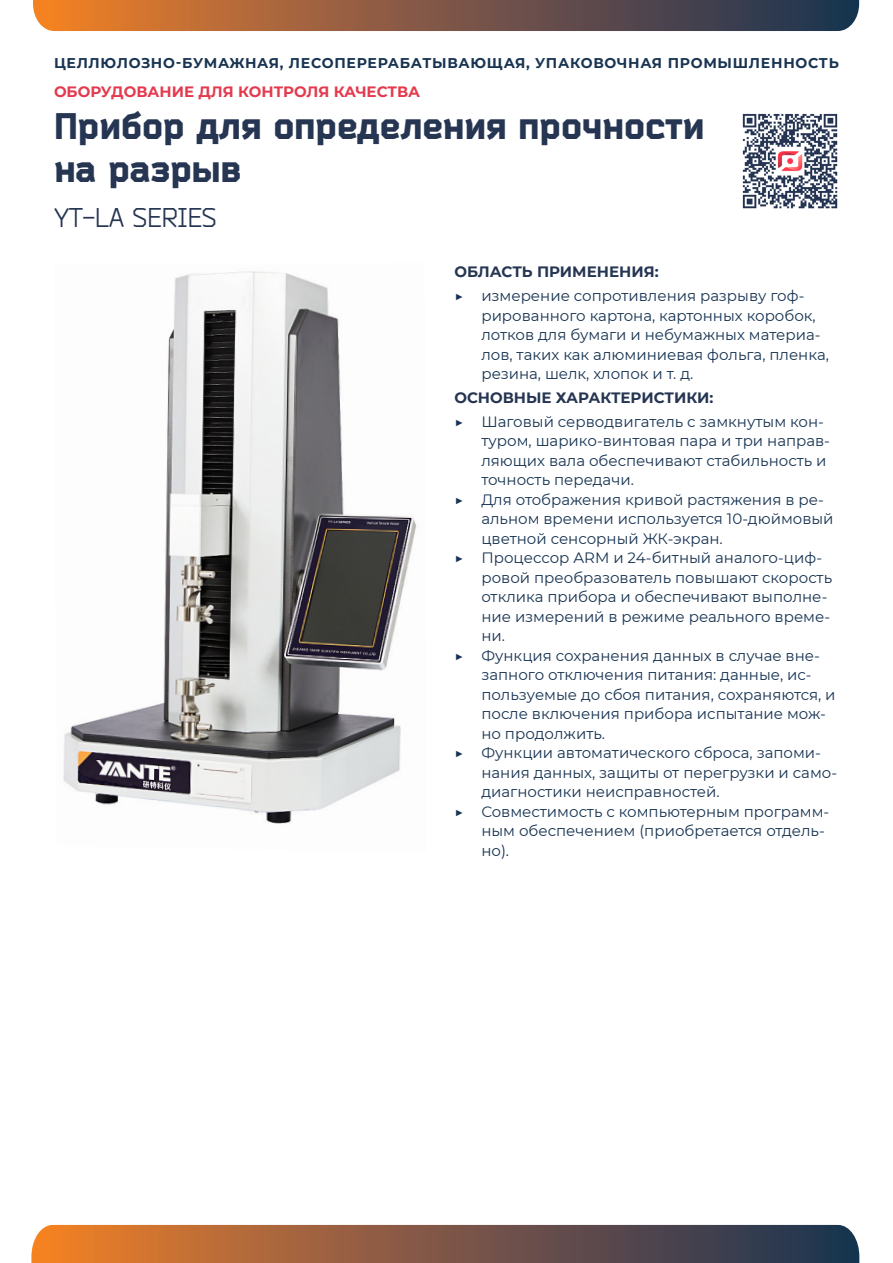
<style>
.page{position:relative;width:893px;height:1263px;background:#fff}
.page>*{position:absolute;margin:0;border:0;box-sizing:border-box;transform-origin:0 0}
.Paragraph_Style_4{font:900 36px "Bender";color:#253552}
.Paragraph_Style_5{font:27px "Bender";color:#253552}
.t1{font:15px/19.5px "Montserrat";color:#183452}
.Paragraph_Style_6{font:700 15px "Montserrat";color:#253552}
.t2{font:700 15px "Montserrat";color:#e43a4e}
.t3{font:700 14.1px "Montserrat";letter-spacing:.05em;color:#183452}
</style>
<div class="page">
<svg style="left:33px;top:0;width:826px;height:31px;background:#835944"></svg>
<svg style="left:31px;top:1225px;width:828px;height:38px;background:#835944"></svg>
<img style="left:742px;top:113px;width:96px;height:96px">
<img style="left:63px;top:271px;width:354px;height:553px">
<p class="t3" style="left:54px;top:52px;width:786px">ЦЕЛЛЮЛОЗНО-БУМАЖНАЯ, ЛЕСОПЕРЕРАБАТЫВАЮЩАЯ, УПАКОВОЧНАЯ ПРОМЫШЛЕННОСТЬ</p>
<p class="t2" style="left:54px;top:81px;width:368px">ОБОРУДОВАНИЕ ДЛЯ КОНТРОЛЯ КАЧЕСТВА</p>
<p class="Paragraph_Style_4" style="left:54px;top:104px;width:652px">Прибор для определения прочности</p>
<p class="Paragraph_Style_4" style="left:54px;top:147px;width:189px">на разрыв</p>
<p class="Paragraph_Style_5" style="left:54px;top:202px;width:164px">YT-LA SERIES</p>
<p class="Paragraph_Style_6" style="left:454px;top:261px;width:206px">ОБЛАСТЬ ПРИМЕНЕНИЯ:</p>
<p class="t1" style="left:481px;top:285px;width:349px;text-indent:-27px">▶ измерение сопротивления разрыву гоф&shy;рированного картона, картонных коробок, лотков для бумаги и небумажных материа&shy;лов, таких как алюминиевая фольга, пленка, резина, шелк, хлопок и т. д.</p>
<p class="Paragraph_Style_6" style="left:454px;top:387px;width:260px">ОСНОВНЫЕ ХАРАКТЕРИСТИКИ:</p>
<p class="t1" style="left:481px;top:411px;width:350px;text-indent:-27px">▶ Шаговый серводвигатель с замкнутым кон&shy;туром, шарико-винтовая пара и три направ&shy;ляющих вала обеспечивают стабильность и точность передачи.</p>
<p class="t1" style="left:481px;top:489px;width:354px;text-indent:-27px">▶ Для отображения кривой растяжения в ре&shy;альном времени используется 10-дюймовый цветной сенсорный ЖК-экран.</p>
<p class="t1" style="left:481px;top:547px;width:352px;text-indent:-27px">▶ Процессор ARM и 24-битный аналого-циф&shy;ровой преобразователь повышают скорость отклика прибора и обеспечивают выполне&shy;ние измерений в режиме реального време&shy;ни.</p>
<p class="t1" style="left:481px;top:645px;width:356px;text-indent:-27px">▶ Функция сохранения данных в случае вне&shy;запного отключения питания: данные, ис&shy;пользуемые до сбоя питания, сохраняются, и после включения прибора испытание мож&shy;но продолжить.</p>
<p class="t1" style="left:481px;top:742px;width:357px;text-indent:-27px">▶ Функции автоматического сброса, запоми&shy;нания данных, защиты от перегрузки и само&shy;диагностики неисправностей.</p>
<p class="t1" style="left:481px;top:801px;width:349px;text-indent:-27px">▶ Совместимость с компьютерным программ&shy;ным обеспечением (приобретается отдель&shy;но).</p>
</div>
